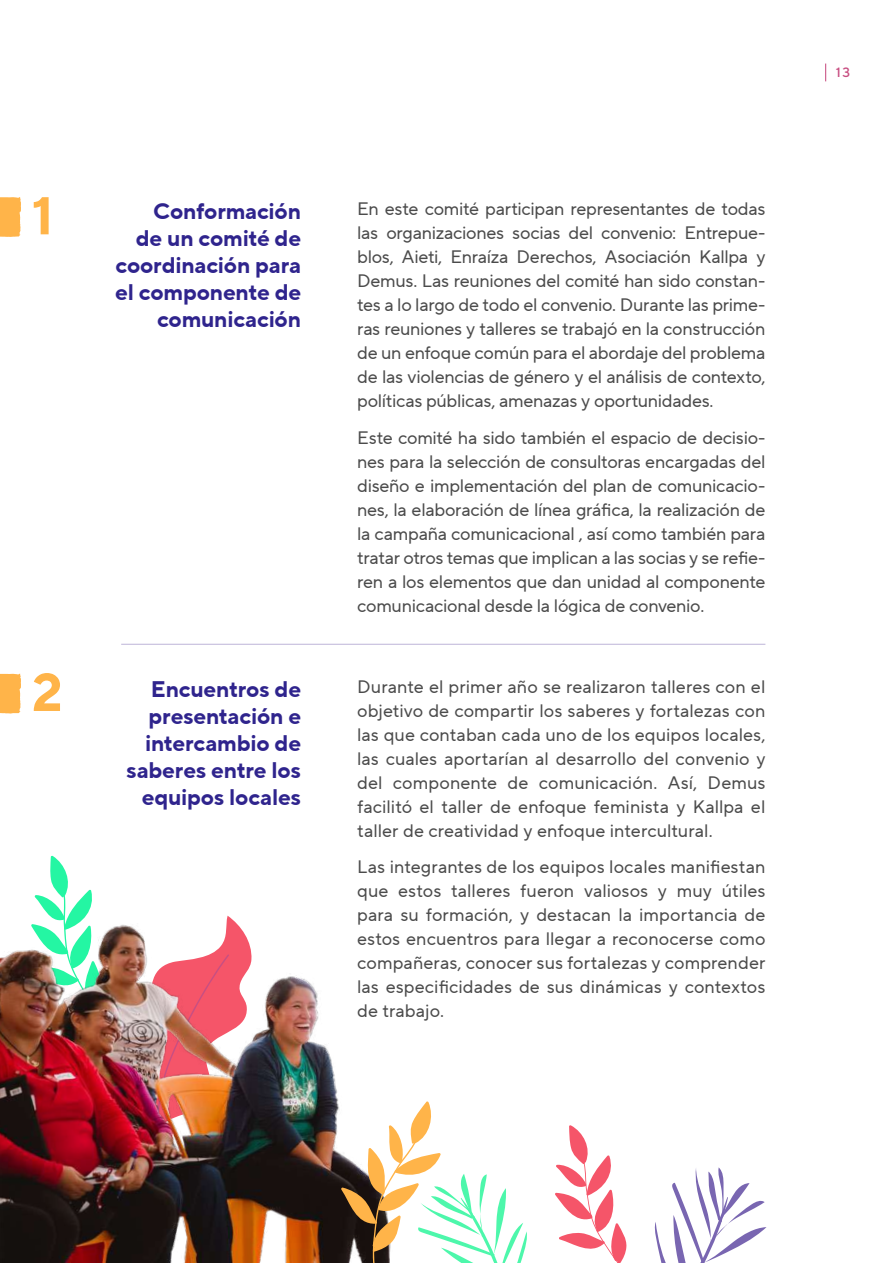
<style>
.page{position:relative;width:893px;height:1263px;background:#fff}
.page>*{position:absolute;margin:0;border:0;box-sizing:border-box;transform-origin:0 0}
.t1{font:700 53.1px "TT Norms Pro";color:#ffb449}
.t2{font:700 22.5px/27px "TT Norms Pro";letter-spacing:-.01em;color:#2f248d;text-align:right}
.t3{font:18px/24px "TT Norms Pro";letter-spacing:-.005em;color:#4b4b4b;text-align:justify}
.t4{font:500 13.5px "TT Norms";color:#c84f82}
</style>
<div class="page">
<svg style="left:825px;top:64px;width:1px;height:17px"></svg>
<svg style="left:50px;top:856px;width:18px;height:31px"></svg>
<img style="left:0;top:887px;width:341px;height:376px">
<hr style="left:121px;top:644px;width:644px;height:1px;background:#bdb4d8">
<svg style="left:0;top:673px;width:21px;height:40px"></svg>
<svg style="left:0;top:197px;width:21px;height:40px"></svg>
<svg style="left:555px;top:1125px;width:72px;height:138px"></svg>
<svg style="left:341px;top:1101px;width:186px;height:162px"></svg>
<svg style="left:654px;top:1167px;width:112px;height:96px"></svg>
<h1 class="t1" style="left:32px;top:177px;width:23px">1</h1>
<h1 class="t1" style="left:32px;top:653px;width:32px">2</h1>
<p class="t2" style="left:115px;top:198px;width:187px">Conformación<br>de un comité de coordinación para el componente de comunicación</p>
<p class="t3" style="left:357px;top:196px;width:410px">En este comité participan representantes de todas las organizaciones socias del convenio: Entrepue&shy;blos, Aieti, Enraíza Derechos, Asociación Kallpa y Demus. Las reuniones del comité han sido constan&shy;tes a lo largo de todo el convenio. Durante las prime&shy;ras reuniones y talleres se trabajó en la construcción de un enfoque común para el abordaje del problema de las violencias de género y el análisis de contexto, políticas públicas, amenazas y oportunidades.</p>
<p class="t3" style="left:357px;top:425px;width:410px">Este comité ha sido también el espacio de decisio&shy;nes para la selección de consultoras encargadas del diseño e implementación del plan de comunicacio&shy;nes, la elaboración de línea gráfica, la realización de la campaña comunicacional , así como también para tratar otros temas que implican a las socias y se refie&shy;ren a los elementos que dan unidad al componente comunicacional desde la lógica de convenio.</p>
<p class="t2" style="left:126px;top:675px;width:176px">Encuentros de presentación e intercambio de saberes entre los equipos locales</p>
<p class="t3" style="left:357px;top:674px;width:410px">Durante el primer año se realizaron talleres con el objetivo de compartir los saberes y fortalezas con las que contaban cada uno de los equipos locales, las cuales aportarían al desarrollo del convenio y del componente de comunicación. Así, Demus facilitó el taller de enfoque feminista y Kallpa el taller de creatividad y enfoque intercultural.</p>
<p class="t3" style="left:357px;top:855px;width:410px">Las integrantes de los equipos locales manifiestan que estos talleres fueron valiosos y muy útiles para su formación, y destacan la importancia de estos encuentros para llegar a reconocerse como compañeras, conocer sus fortalezas y comprender las especificidades de sus dinámicas y contextos de trabajo.</p>
<p class="t4" style="left:836px;top:63px;width:16px">13</p>
</div>
